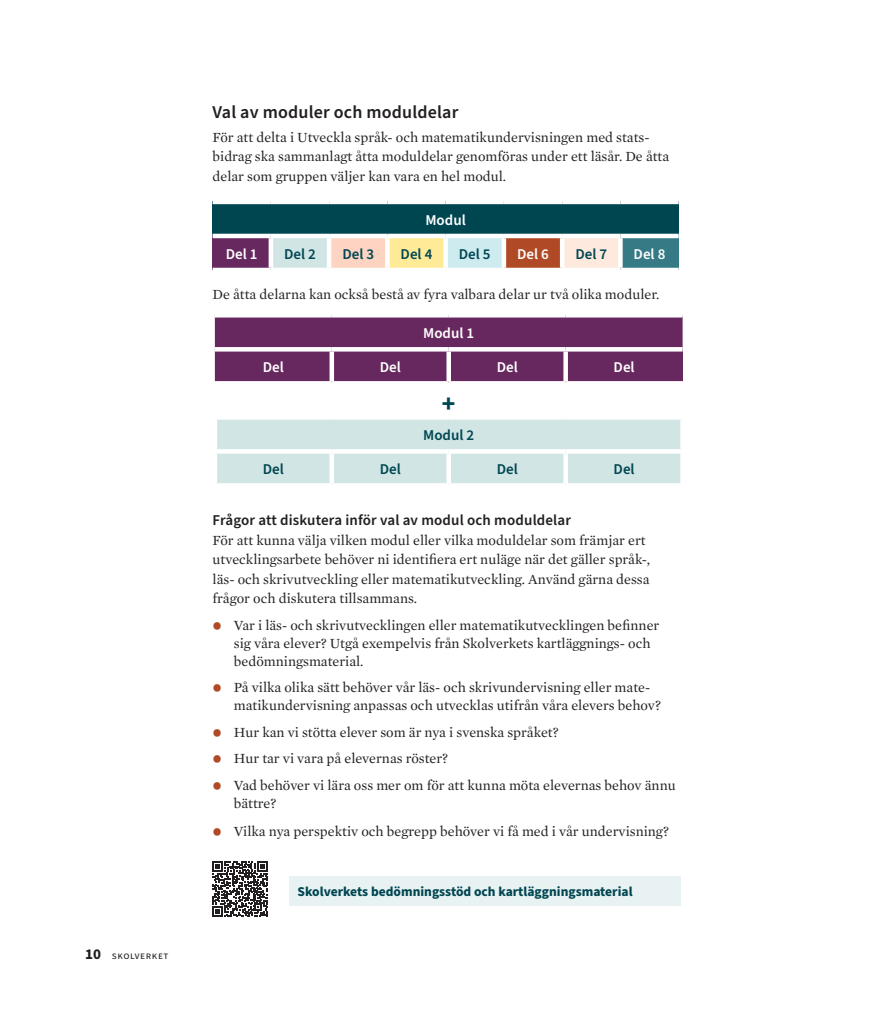
<style>
.page{position:relative;width:893px;height:1021px;background:#fff}
.page>*{position:absolute;margin:0;border:0;box-sizing:border-box;transform-origin:0 0}
.Inforuta_Rubrik{font:700 25.5px "Source Sans Pro";color:#004651}
.t1{font:600 18px "Source Sans Pro";letter-spacing:.01em;color:#231f20}
.t2{font:600 15px "Source Sans Pro";letter-spacing:.01em;color:#231f20}
.Mörkgrön_i_tabell{font:600 15px "Source Sans Pro";color:#004651}
.Vit_i_tabell{font:600 15px "Source Sans Pro";color:#fff}
.Bröd{font:14.25px/19.5px "Mercury Text G1";color:#231f20}
.Bröd_luft_ovan{font:14.25px "Mercury Text G1";color:#231f20}
.qr-text{font:700 13.5px "Source Sans Pro";color:#004651}
.t3{font:10.5px "Source Sans Pro";letter-spacing:.06em;color:#231f20}
.s1{font-weight:700;font-size:15px}
.s2{font-family:"Source Sans Pro";font-weight:700;font-size:27px;color:#b04926}
</style>
<div class="page">
<div style="left:213px;top:202px;width:466px;height:34px;background:#004651"></div>
<div style="left:213px;top:236px;width:58px;height:34px;background:#66285e"></div>
<div style="left:271px;top:236px;width:58px;height:34px;background:#d1e5e5"></div>
<div style="left:329px;top:236px;width:58px;height:34px;background:#fcd4c1"></div>
<div style="left:387px;top:236px;width:59px;height:34px;background:#ffea97"></div>
<div style="left:446px;top:236px;width:58px;height:34px;background:#ceebef"></div>
<div style="left:504px;top:236px;width:58px;height:34px;background:#b04926"></div>
<div style="left:562px;top:236px;width:58px;height:34px;background:#fde9dd"></div>
<div style="left:620px;top:236px;width:59px;height:34px;background:#357a85"></div>
<hr style="left:213px;top:200px;width:58px;height:4px;background:#fff">
<hr style="left:271px;top:200px;width:58px;height:4px;background:#fff">
<hr style="left:329px;top:200px;width:58px;height:4px;background:#fff">
<hr style="left:387px;top:200px;width:59px;height:4px;background:#fff">
<hr style="left:446px;top:200px;width:58px;height:4px;background:#fff">
<hr style="left:504px;top:200px;width:58px;height:4px;background:#fff">
<hr style="left:562px;top:200px;width:58px;height:4px;background:#fff">
<hr style="left:620px;top:200px;width:59px;height:4px;background:#fff">
<hr style="left:213px;top:234px;width:58px;height:4px;background:#fff">
<hr style="left:271px;top:234px;width:58px;height:4px;background:#fff">
<hr style="left:269px;top:238px;width:4px;height:30px;background:#fff">
<hr style="left:329px;top:234px;width:58px;height:4px;background:#fff">
<hr style="left:327px;top:238px;width:4px;height:30px;background:#fff">
<hr style="left:387px;top:234px;width:59px;height:4px;background:#fff">
<div style="left:385px;top:238px;width:5px;height:30px;background:#fff"></div>
<hr style="left:446px;top:234px;width:58px;height:4px;background:#fff">
<div style="left:443px;top:238px;width:5px;height:30px;background:#fff"></div>
<hr style="left:504px;top:234px;width:58px;height:4px;background:#fff">
<hr style="left:502px;top:238px;width:4px;height:30px;background:#fff">
<hr style="left:562px;top:234px;width:58px;height:4px;background:#fff">
<hr style="left:560px;top:238px;width:4px;height:30px;background:#fff">
<hr style="left:620px;top:234px;width:59px;height:4px;background:#fff">
<div style="left:618px;top:238px;width:5px;height:30px;background:#fff"></div>
<hr style="left:213px;top:268px;width:58px;height:4px;background:#fff">
<hr style="left:271px;top:268px;width:58px;height:4px;background:#fff">
<hr style="left:329px;top:268px;width:58px;height:4px;background:#fff">
<hr style="left:387px;top:268px;width:59px;height:4px;background:#fff">
<hr style="left:446px;top:268px;width:58px;height:4px;background:#fff">
<hr style="left:504px;top:268px;width:58px;height:4px;background:#fff">
<hr style="left:562px;top:268px;width:58px;height:4px;background:#fff">
<hr style="left:620px;top:268px;width:59px;height:4px;background:#fff">
<div style="left:215px;top:317px;width:468px;height:64px;background:#66285e"></div>
<div style="left:566px;top:349px;width:117px;height:34px;background:#66285e"></div>
<div style="left:217px;top:419px;width:463px;height:64px;background:#d1e5e5"></div>
<svg style="left:215px;top:347px;width:117px;height:4px"></svg>
<svg style="left:332px;top:347px;width:117px;height:4px"></svg>
<hr style="left:330px;top:351px;width:4px;height:30px;background:#fff">
<svg style="left:449px;top:347px;width:117px;height:4px"></svg>
<div style="left:446px;top:351px;width:5px;height:30px;background:#fff"></div>
<svg style="left:566px;top:347px;width:117px;height:4px"></svg>
<div style="left:563px;top:351px;width:5px;height:30px;background:#fff"></div>
<svg style="left:215px;top:381px;width:117px;height:2px"></svg>
<svg style="left:332px;top:381px;width:117px;height:2px"></svg>
<svg style="left:449px;top:381px;width:117px;height:2px"></svg>
<svg style="left:566px;top:381px;width:117px;height:2px"></svg>
<hr style="left:213px;top:449px;width:119px;height:4px;background:#fff">
<hr style="left:332px;top:449px;width:117px;height:4px;background:#fff">
<hr style="left:330px;top:453px;width:4px;height:30px;background:#fff">
<hr style="left:449px;top:449px;width:117px;height:4px;background:#fff">
<div style="left:446px;top:453px;width:5px;height:30px;background:#fff"></div>
<hr style="left:566px;top:449px;width:119px;height:4px;background:#fff">
<div style="left:563px;top:453px;width:5px;height:30px;background:#fff"></div>
<div style="left:289px;top:875px;width:391px;height:30px;background:#e8f2f2"></div>
<svg style="left:213px;top:861px;width:55px;height:55px"></svg>
<p class="t3" style="left:85px;top:948px;width:85px"><span class="s1">10</span> skolverket</p>
<h2 class="t1" style="left:213px;top:100px;width:247px">Val av moduler och moduldelar</h2>
<p class="Bröd" style="left:213px;top:127px;width:458px">För att delta i Utveckla språk- och matematikundervisningen med stats&shy;bidrag ska sammanlagt åtta moduldelar genomföras under ett läsår. De åtta delar som gruppen väljer kan vara en hel modul.</p>
<p class="Vit_i_tabell" style="left:425px;top:210px;width:42px">Modul</p>
<p class="Vit_i_tabell" style="left:226px;top:244px;width:33px">Del 1</p>
<p class="Mörkgrön_i_tabell" style="left:284px;top:244px;width:33px">Del 2</p>
<p class="Mörkgrön_i_tabell" style="left:342px;top:244px;width:33px">Del 3</p>
<p class="Mörkgrön_i_tabell" style="left:401px;top:244px;width:33px">Del 4</p>
<p class="Mörkgrön_i_tabell" style="left:459px;top:244px;width:33px">Del 5</p>
<p class="Vit_i_tabell" style="left:517px;top:244px;width:33px">Del 6</p>
<p class="Mörkgrön_i_tabell" style="left:575px;top:244px;width:33px">Del 7</p>
<p class="Vit_i_tabell" style="left:634px;top:244px;width:33px">Del 8</p>
<p class="Bröd_luft_ovan" style="left:213px;top:283px;width:448px">De åtta delarna kan också bestå av fyra valbara delar ur två olika moduler.</p>
<p class="Vit_i_tabell" style="left:423px;top:323px;width:53px">Modul 1</p>
<p class="Vit_i_tabell" style="left:263px;top:357px;width:23px">Del</p>
<p class="Vit_i_tabell" style="left:380px;top:357px;width:23px">Del</p>
<p class="Vit_i_tabell" style="left:497px;top:357px;width:23px">Del</p>
<p class="Vit_i_tabell" style="left:614px;top:357px;width:23px">Del</p>
<p class="Inforuta_Rubrik" style="left:442px;top:386px;width:15px">+</p>
<p class="Mörkgrön_i_tabell" style="left:423px;top:425px;width:53px">Modul 2</p>
<p class="Mörkgrön_i_tabell" style="left:263px;top:459px;width:23px">Del</p>
<p class="Mörkgrön_i_tabell" style="left:380px;top:459px;width:23px">Del</p>
<p class="Mörkgrön_i_tabell" style="left:497px;top:459px;width:23px">Del</p>
<p class="Mörkgrön_i_tabell" style="left:614px;top:459px;width:23px">Del</p>
<h3 class="t2" style="left:213px;top:510px;width:360px">Frågor att diskutera inför val av modul och moduldelar</h3>
<p class="Bröd" style="left:213px;top:529px;width:439px">För att kunna välja vilken modul eller vilka moduldelar som främjar ert utvecklingsarbete behöver ni identifiera ert nuläge när det gäller språk-, läs- och skrivutveckling eller matematikutveckling. Använd gärna dessa frågor och diskutera tillsammans.</p>
<p class="Bröd" style="left:234px;top:615px;width:427px;line-height:18px;text-indent:-21px"><span class="s2">•</span> Var i läs- och skrivutvecklingen eller matematikutvecklingen befinner sig våra elever? Utgå exempelvis från Skolverkets kartläggnings- och bedömningsmaterial.</p>
<p class="Bröd" style="left:234px;top:677px;width:428px;line-height:18px;text-indent:-21px"><span class="s2">•</span> På vilka olika sätt behöver vår läs- och skrivundervisning eller mate&shy;matikundervisning anpassas och utvecklas utifrån våra elevers behov?</p>
<p class="Bröd" style="left:213px;top:721px;width:347px"><span class="s2">•</span> Hur kan vi stötta elever som är nya i svenska språket?</p>
<p class="Bröd" style="left:213px;top:748px;width:237px"><span class="s2">•</span> Hur tar vi vara på elevernas röster?</p>
<p class="Bröd" style="left:234px;top:775px;width:443px;line-height:18px;text-indent:-21px"><span class="s2">•</span> Vad behöver vi lära oss mer om för att kunna möta elevernas behov ännu bättre?</p>
<p class="Bröd" style="left:213px;top:820px;width:458px"><span class="s2">•</span> Vilka nya perspektiv och begrepp behöver vi få med i vår undervisning?</p>
<p class="qr-text" style="left:298px;top:882px;width:336px">Skolverkets bedömningsstöd och kartläggningsmaterial</p>
</div>
